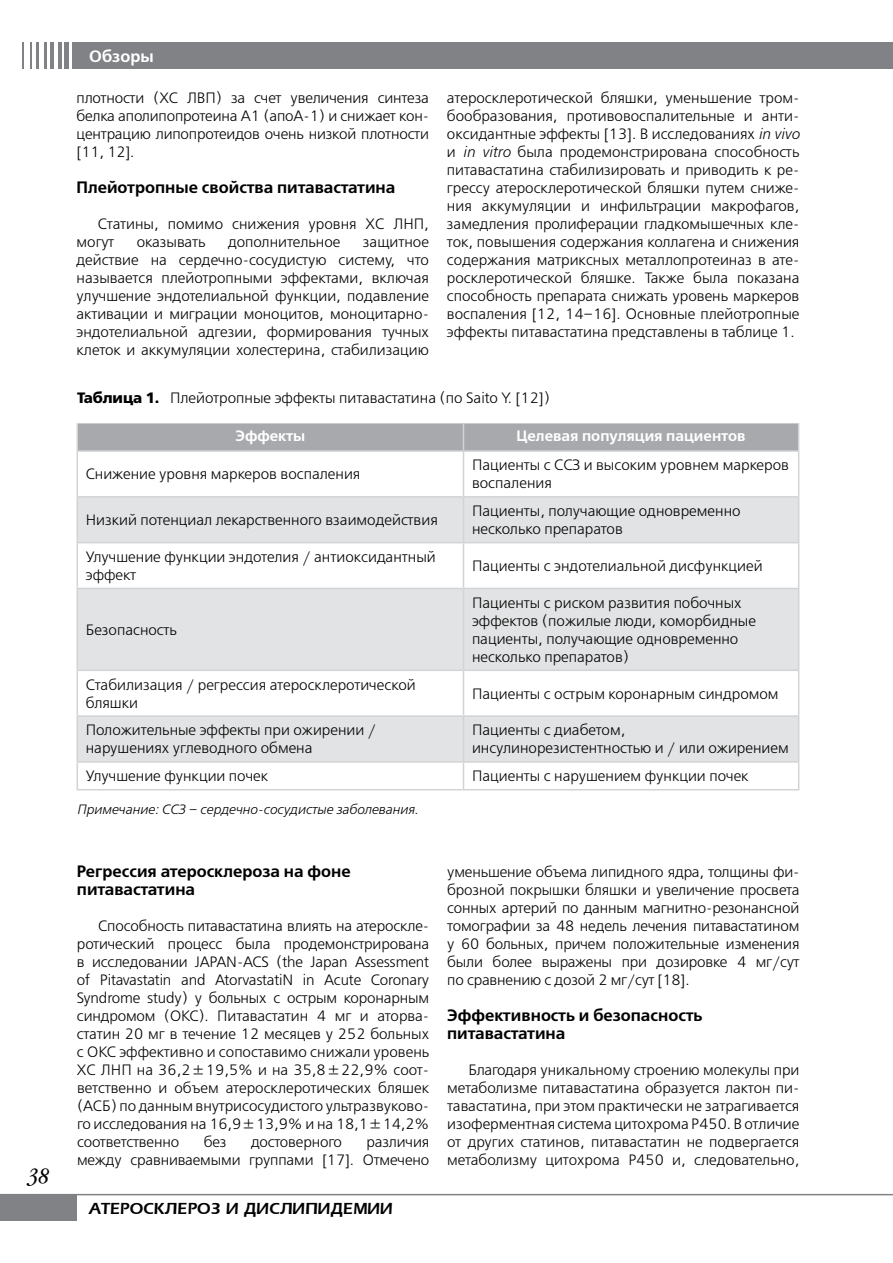
<style>
.page{position:relative;width:893px;height:1263px;background:#fff}
.page>*{position:absolute;margin:0;border:0;box-sizing:border-box;transform-origin:0 0}
.t1{font:italic 300 24px "Garamondcond";color:#000}
.t2{font:16.5px/18px "Free Set Demi C";color:#000}
.t3{font:600 16.5px "Everest";color:#000}
.t4{font:16.5px "Free Set Demi C";color:#fff}
.t5{font:15px/18px "Free Set Light C";color:#000}
.t6{font:15px "Free Set Demi C";color:#fff}
.t7{font:italic 13.5px "Free Set Light C";color:#000}
.s1{font-style:italic}
.s2{font-family:"Free Set Bold C"}
</style>
<div class="page">
<svg style="left:23px;top:43px;width:1px;height:26px"></svg>
<svg style="left:30px;top:43px;width:1px;height:26px"></svg>
<hr style="left:37px;top:43px;width:2px;height:26px;background:#808285">
<hr style="left:44px;top:43px;width:2px;height:26px;background:#808285">
<hr style="left:51px;top:43px;width:3px;height:26px;background:#808285">
<hr style="left:58px;top:43px;width:3px;height:26px;background:#808285">
<hr style="left:65px;top:43px;width:4px;height:26px;background:#808285">
<hr style="left:72px;top:43px;width:4px;height:26px;background:#808285">
<div style="left:73px;top:43px;width:820px;height:26px;background:#808285"></div>
<div style="left:0;top:1194px;width:77px;height:26px;background:#808285"></div>
<hr style="left:0;top:1194px;width:893px;height:1px;background:#808285">
<svg style="left:78px;top:498px;width:720px;height:263px;fill:#e2e3e4"></svg>
<div style="left:77px;top:423px;width:722px;height:27px;background:#a7a9ac"></div>
<hr style="left:798px;top:452px;width:1px;height:44px;background:#d1d3d4">
<hr style="left:798px;top:498px;width:1px;height:44px;background:#d1d3d4">
<hr style="left:798px;top:543px;width:1px;height:45px;background:#d1d3d4">
<hr style="left:798px;top:589px;width:1px;height:80px;background:#d1d3d4">
<hr style="left:798px;top:671px;width:1px;height:44px;background:#d1d3d4">
<hr style="left:798px;top:717px;width:1px;height:44px;background:#d1d3d4">
<hr style="left:77px;top:761px;width:386px;height:2px;background:#d1d3d4">
<svg style="left:77px;top:763px;width:1px;height:26px"></svg>
<hr style="left:463px;top:761px;width:336px;height:2px;background:#d1d3d4">
<svg style="left:798px;top:763px;width:1px;height:26px"></svg>
<hr style="left:77px;top:789px;width:386px;height:1px;background:#d1d3d4">
<hr style="left:463px;top:789px;width:336px;height:1px;background:#d1d3d4">
<hr style="left:463px;top:452px;width:1px;height:44px;background:#d1d3d4">
<hr style="left:463px;top:498px;width:1px;height:44px;background:#d1d3d4">
<hr style="left:463px;top:543px;width:1px;height:45px;background:#d1d3d4">
<hr style="left:463px;top:589px;width:1px;height:80px;background:#d1d3d4">
<hr style="left:463px;top:671px;width:1px;height:44px;background:#d1d3d4">
<hr style="left:463px;top:717px;width:1px;height:44px;background:#d1d3d4">
<svg style="left:463px;top:763px;width:1px;height:26px"></svg>
<hr style="left:77px;top:450px;width:386px;height:2px;background:#d1d3d4">
<hr style="left:77px;top:452px;width:1px;height:44px;background:#d1d3d4">
<hr style="left:463px;top:450px;width:336px;height:2px;background:#d1d3d4">
<hr style="left:77px;top:543px;width:1px;height:45px;background:#d1d3d4">
<hr style="left:77px;top:671px;width:1px;height:44px;background:#d1d3d4">
<hr style="left:77px;top:715px;width:386px;height:2px;background:#d1d3d4">
<hr style="left:77px;top:717px;width:1px;height:44px;background:#d1d3d4">
<hr style="left:463px;top:715px;width:336px;height:2px;background:#d1d3d4">
<hr style="left:77px;top:496px;width:386px;height:2px;background:#d1d3d4">
<hr style="left:77px;top:498px;width:1px;height:44px;background:#d1d3d4">
<hr style="left:463px;top:496px;width:336px;height:2px;background:#d1d3d4">
<hr style="left:77px;top:542px;width:386px;height:1px;background:#d1d3d4">
<hr style="left:463px;top:542px;width:336px;height:1px;background:#d1d3d4">
<hr style="left:77px;top:588px;width:386px;height:1px;background:#d1d3d4">
<hr style="left:77px;top:589px;width:1px;height:80px;background:#d1d3d4">
<hr style="left:463px;top:588px;width:336px;height:1px;background:#d1d3d4">
<hr style="left:77px;top:669px;width:386px;height:2px;background:#d1d3d4">
<hr style="left:463px;top:669px;width:336px;height:2px;background:#d1d3d4">
<h1 class="t1" style="left:27px;top:1165px;width:25px">38</h1>
<p class="t4" style="left:89px;top:47px;width:66px">Обзоры</p>
<p class="t5" style="left:77px;top:90px;width:354px;text-align:justify">плотности (ХС ЛВП) за счет увеличения синтеза белка аполипопротеина А1 (апоА-1) и снижает кон&shy;центрацию липопротеидов очень низкой плотности [11, 12].</p>
<p class="t2" style="left:77px;top:179px;width:320px">Плейотропные свойства питавастатина</p>
<p class="t5" style="left:77px;top:216px;width:354px;text-indent:21px">Статины, помимо снижения уровня ХС ЛНП, могут</p>
<p class="t5" style="left:77px;top:234px;width:354px;text-align:justify;text-indent:286px">защитное действие на сердечно-сосудистую систему, что называется плейотропными эффектами, включая улучшение эндотелиальной функции, подавление активации и миграции моноцитов, моноцитарно&shy;эндотелиальной адгезии, формирования тучных клеток и аккумуляции холестерина, стабилизацию</p>
<p class="t5" style="left:137px;top:234px;width:70px">оказывать</p>
<p class="t5" style="left:228px;top:234px;width:114px">дополнительное</p>
<p class="t5" style="left:447px;top:90px;width:354px;text-align:justify">атеросклеротической бляшки, уменьшение тром&shy;бообразования, противовоспалительные и анти&shy;оксидантные эффекты [13]. В исследованиях <span class="s1">in vivo </span>и <span class="s1">in vitro</span> была продемонстрирована способность питавастатина стабилизировать и приводить к ре&shy;грессу атеросклеротической бляшки путем сниже&shy;ния аккумуляции и инфильтрации макрофагов, замедления пролиферации гладкомышечных кле&shy;ток, повышения содержания коллагена и снижения содержания матриксных металлопротеиназ в ате&shy;росклеротической бляшке. Также была показана способность препарата снижать уровень маркеров воспаления [12, 14–16]. Основные плейотропные эффекты питавастатина представлены в таблице 1.</p>
<p class="t5" style="left:77px;top:390px;width:475px"><span class="s2">Таблица 1.</span> Плейотропные эффекты питавастатина (по Saito Y. [12])</p>
<p class="t6" style="left:235px;top:427px;width:71px">Эффекты</p>
<p class="t6" style="left:516px;top:427px;width:231px">Целевая популяция пациентов</p>
<p class="t5" style="left:86px;top:466px;width:276px">Снижение уровня маркеров воспаления</p>
<p class="t5" style="left:472px;top:457px;width:318px">Пациенты с ССЗ и высоким уровнем маркеров воспаления</p>
<p class="t5" style="left:86px;top:512px;width:354px">Низкий потенциал лекарственного взаимодействия</p>
<p class="t5" style="left:472px;top:503px;width:270px">Пациенты, получающие одновременно несколько препаратов</p>
<p class="t5" style="left:86px;top:548px;width:351px">Улучшение функции эндотелия / антиоксидантный эффект</p>
<p class="t5" style="left:472px;top:557px;width:292px">Пациенты с эндотелиальной дисфункцией</p>
<p class="t5" style="left:86px;top:621px;width:93px">Безопасность</p>
<p class="t5" style="left:472px;top:594px;width:285px">Пациенты с риском развития побочных эффектов (пожилые люди, коморбидные пациенты, получающие одновременно несколько препаратов)</p>
<p class="t5" style="left:86px;top:676px;width:331px">Стабилизация / регрессия атеросклеротической бляшки</p>
<p class="t5" style="left:472px;top:685px;width:308px">Пациенты с острым коронарным синдромом</p>
<p class="t5" style="left:86px;top:722px;width:292px">Положительные эффекты при ожирении / нарушениях углеводного обмена</p>
<p class="t5" style="left:472px;top:722px;width:318px">Пациенты с диабетом, инсулинорезистентностью и / или ожирением</p>
<p class="t5" style="left:86px;top:768px;width:184px">Улучшение функции почек</p>
<p class="t5" style="left:472px;top:768px;width:278px">Пациенты с нарушением функции почек</p>
<p class="t7" style="left:77px;top:802px;width:343px">Примечание: ССЗ – сердечно-сосудистые заболевания.</p>
<p class="t2" style="left:77px;top:863px;width:275px">Регрессия атеросклероза на фоне питавастатина</p>
<p class="t5" style="left:77px;top:918px;width:354px;text-align:justify;text-indent:21px">Способность питавастатина влиять на атероскле&shy;ротический процесс была продемонстрирована в исследовании JAPAN-ACS (the Japan Assessment of Pitavastatin and AtorvastatiN in Acute Coronary Syndrome study) у больных с острым коронарным синдромом (ОКС). Питавастатин 4 мг и аторва&shy;статин 20 мг в течение 12 месяцев у 252 больных с ОКС эффективно и сопоставимо снижали уровень ХС ЛНП на 36,2±19,5% и на 35,8±22,9% соот&shy;ветственно и объем атеросклеротических бляшек (АСБ) по данным внутрисосудистого ультразвуково&shy;го исследования на 16,9±13,9% и на 18,1±14,2% соответственно</p>
<p class="t5" style="left:204px;top:1134px;width:24px">без</p>
<p class="t5" style="left:251px;top:1134px;width:92px">достоверного</p>
<p class="t5" style="left:77px;top:1134px;width:354px;text-align:right">различия<br>между сравниваемыми группами [17]. Отмечено</p>
<p class="t3" style="left:89px;top:1200px;width:305px">АТЕРОСКЛЕРОЗ И ДИСЛИПИДЕМИИ</p>
<p class="t5" style="left:447px;top:864px;width:354px;text-align:justify">уменьшение объема липидного ядра, толщины фи&shy;брозной покрышки бляшки и увеличение просвета сонных артерий по данным магнитно-резонансной томографии за 48 недель лечения питавастатином у 60 больных, причем положительные изменения были более выражены при дозировке 4 мг/сут по сравнению с дозой 2 мг/сут [18].</p>
<p class="t2" style="left:447px;top:1007px;width:257px">Эффективность и безопасность питавастатина</p>
<p class="t5" style="left:447px;top:1062px;width:354px;text-align:justify;text-indent:21px">Благодаря уникальному строению молекулы при метаболизме питавастатина образуется лактон пи&shy;тавастатина, при этом практически не затрагивается изоферментная система цитохрома P450. В отличие от других статинов, питавастатин не подвергается метаболизму цитохрома P450 и, следовательно,</p>
</div>
